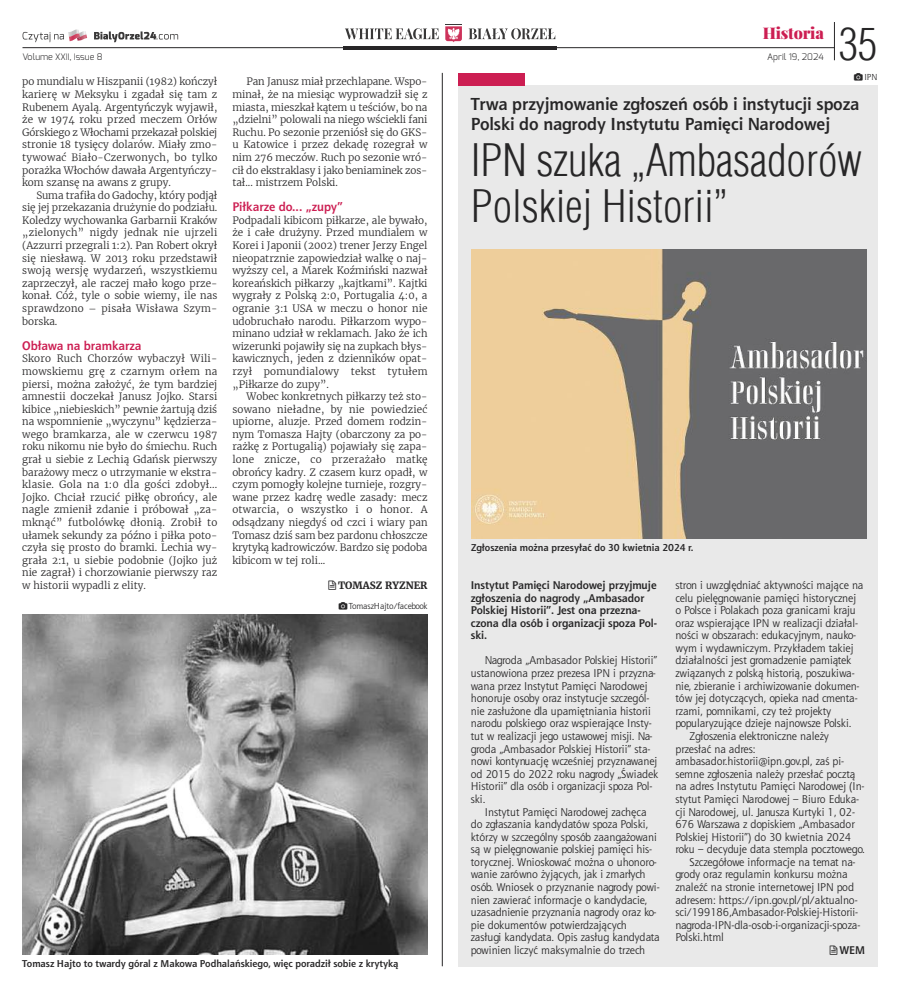
<style>
.page{position:relative;width:900px;height:990px;background:#fff}
.page>*{position:absolute;margin:0;border:0;box-sizing:border-box;transform-origin:0 0}
.t1{font:300 43.75px/46.2px "Switzerland Cond";color:#272627}
.t2{font:300 43.62px "Switzerland Cond";color:#272627}
.t3{font:700 17.5px/20px "Aerton EFN";color:#272627}
.t4{font:900 15.62px "Playfair Display";letter-spacing:-.01em;color:#cc1e52}
.t5{font:700 12.5px "Aerton EFN";color:#cc1e52}
.t6{font:11.25px/12.6px "Aerton EFN";color:#272627}
.t7{font:700 11.25px/12.6px "Aerton EFN";color:#272627}
.t8{font:300 10px/12.6px "Merriweather";color:#272627;text-align:justify}
.t9{font:700 10px "Aerton EFN";color:#272627}
.t10{font:700 10px "Merriweather";color:#272627}
.t11{font:300 9px "Exo";color:#272627}
.t12{font:8.75px "Aerton EFN";color:#272627}
</style>
<div class="page">
<img style="left:22px;top:614px;width:406px;height:340px">
<hr style="left:442px;top:73px;width:1px;height:893px;background:#272627">
<hr style="left:343px;top:46px;width:214px;height:3px;background:#272627">
<hr style="left:834px;top:22px;width:1px;height:38px;background:#272627">
<svg style="left:23px;top:30px;width:64px;height:12px"></svg>
<svg style="left:94px;top:31px;width:84px;height:11px"></svg>
<svg style="left:345px;top:28px;width:94px;height:11px"></svg>
<svg style="left:469px;top:28px;width:86px;height:11px"></svg>
<svg style="left:445px;top:26px;width:17px;height:16px"></svg>
<hr style="left:22px;top:47px;width:813px;height:1px;background:#272627">
<div style="left:458px;top:85px;width:420px;height:881px;background:#e9e9e9"></div>
<div style="left:458px;top:73px;width:67px;height:12px;background:#cc1e52"></div>
<img style="left:471px;top:249px;width:396px;height:290px">
<h3 class="t4" style="left:763px;top:25px;width:63px">Historia</h3>
<p class="t11" style="left:22px;top:51px;width:81px">Volume XXII, Issue 8</p>
<p class="t11" style="left:767px;top:51px;width:58px">April 19, 2024</p>
<h2 class="t2" style="left:839px;top:19px;width:40px">35</h2>
<p class="t8" style="left:22px;top:76px;width:197px">po mundialu w Hiszpanii (1982) kończył karierę w Meksyku i zgadał się tam z Rubenem Ayalą. Argentyńczyk wyjawił, że w 1974 roku przed meczem Orłów Górskiego z Włochami przekazał polskiej stronie 18 tysięcy dolarów. Miały zmo&shy;tywować Biało-Czerwonych, bo tylko porażka Włochów dawała Argentyńczy&shy;kom szansę na awans z grupy.</p>
<p class="t8" style="left:22px;top:189px;width:197px;text-indent:14px">Suma trafiła do Gadochy, który podjął się jej przekazania drużynie do podziału.<br>Koledzy wychowanka Garbarnii Kraków „zielonych” nigdy jednak nie ujrzeli (Azzurri przegrali 1:2). Pan Robert okrył się niesławą. W 2013 roku przedstawił swoją wersję wydarzeń, wszystkiemu zaprzeczył, ale raczej mało kogo prze&shy;konał. Cóż, tyle o sobie wiemy, ile nas sprawdzono – pisała Wisława Szym&shy;borska.</p>
<p class="t5" style="left:22px;top:341px;width:121px">Obława na bramkarza</p>
<p class="t8" style="left:22px;top:353px;width:197px">Skoro Ruch Chorzów wybaczył Wili&shy;mowskiemu grę z czarnym orłem na piersi, można założyć, że tym bardziej amnestii doczekał Janusz Jojko. Starsi kibice „niebieskich” pewnie żartują dziś na wspomnienie „wyczynu” kędzierza&shy;wego bramkarza, ale w czerwcu 1987 roku nikomu nie było do śmiechu. Ruch grał u siebie z Lechią Gdańsk pierwszy barażowy mecz o utrzymanie w ekstra&shy;klasie. Gola na 1:0 dla gości zdobył...<br>Jojko. Chciał rzucić piłkę obrońcy, ale nagle zmienił zdanie i próbował „za&shy;mknąć” futbolówkę dłonią. Zrobił to ułamek sekundy za późno i piłka poto&shy;czyła się prosto do bramki. Lechia wy&shy;grała 2:1, u siebie podobnie (Jojko już nie zagrał) i chorzowianie pierwszy raz w historii wypadli z elity.</p>
<p class="t8" style="left:232px;top:76px;width:197px;text-indent:14px">Pan Janusz miał przechlapane. Wspo&shy;minał, że na miesiąc wyprowadził się z miasta, mieszkał kątem u teściów, bo na „dzielni” polowali na niego wściekli fani Ruchu. Po sezonie przeniósł się do GKS&shy;u Katowice i przez dekadę rozegrał w nim 276 meczów. Ruch po sezonie wró&shy;cił do ekstraklasy i jako beniaminek zos&shy;tał... mistrzem Polski.</p>
<p class="t5" style="left:232px;top:202px;width:112px">Piłkarze do... „zupy”</p>
<p class="t8" style="left:232px;top:214px;width:197px">Podpadali kibicom piłkarze, ale bywało, że i całe drużyny. Przed mundialem w Korei i Japonii (2002) trener Jerzy Engel nieopatrznie zapowiedział walkę o naj&shy;wyższy cel, a Marek Koźmiński nazwał koreańskich piłkarzy „kajtkami”. Kajtki wygrały z Polską 2:0, Portugalia 4:0, a ogranie 3:1 USA w meczu o honor nie udobruchało narodu. Piłkarzom wypo&shy;minano udział w reklamach. Jako że ich wizerunki pojawiły się na zupkach błys&shy;kawicznych, jeden z dzienników opat&shy;rzył pomundialowy tekst tytułem „Piłkarze do zupy”.</p>
<p class="t8" style="left:232px;top:390px;width:197px;text-indent:14px">Wobec konkretnych piłkarzy też sto&shy;sowano nieładne, by nie powiedzieć upiorne, aluzje. Przed domem rodzin&shy;nym Tomasza Hajty (obarczony za po&shy;rażkę z Portugalią) pojawiały się zapa&shy;lone znicze, co przerażało matkę obrońcy kadry. Z czasem kurz opadł, w czym pomogły kolejne turnieje, rozgry&shy;wane przez kadrę wedle zasady: mecz otwarcia, o wszystko i o honor. A odsądzany niegdyś od czci i wiary pan Tomasz dziś sam bez pardonu chłoszcze krytyką kadrowiczów. Bardzo się podoba kibicom w tej roli...</p>
<p class="t10" style="left:338px;top:579px;width:91px">TOMASZ RYZNER</p>
<p class="t12" style="left:349px;top:603px;width:80px">TomaszHajto/facebook</p>
<p class="t9" style="left:22px;top:959px;width:378px">Tomasz Hajto to twardy góral z Makowa Podhalańskiego, więc poradził sobie z krytyką</p>
<p class="t12" style="left:865px;top:74px;width:14px">IPN</p>
<h3 class="t3" style="left:471px;top:95px;width:390px">Trwa przyjmowanie zgłoszeń osób i instytucji spoza<br>Polski do nagrody Instytutu Pamięci Narodowej</h3>
<h1 class="t1" style="left:471px;top:137px;width:393px">IPN szuka „Ambasadorów<br>Polskiej Historii”</h1>
<p class="t9" style="left:471px;top:544px;width:224px">Zgłoszenia można przesyłać do 30 kwietnia 2024 r.</p>
<p class="t7" style="left:471px;top:580px;width:188px">Instytut Pamięci Narodowej przyjmuje zgłoszenia do nagrody „Ambasador<br>Polskiej Historii”. Jest ona przezna&shy;czona dla osób i organizacji spoza Pol&shy;ski.</p>
<p class="t6" style="left:471px;top:655px;width:189px;text-indent:14px">Nagroda „Ambasador Polskiej Historii” ustanowiona przez prezesa IPN i przyzna&shy;wana przez Instytut Pamięci Narodowej honoruje osoby oraz instytucje szczegól&shy;nie zasłużone dla upamiętniania historii narodu polskiego oraz wspierające Insty&shy;tut w realizacji jego ustawowej misji. Na&shy;groda „Ambasador Polskiej Historii” sta&shy;nowi kontynuację wcześniej przyznawanej od 2015 do 2022 roku nagrody „Świadek Historii” dla osób i organizacji spoza Pol&shy;ski.</p>
<p class="t6" style="left:471px;top:806px;width:191px;text-indent:14px">Instytut Pamięci Narodowej zachęca do zgłaszania kandydatów spoza Polski, którzy w szczególny sposób zaangażowani są w pielęgnowanie polskiej pamięci his&shy;torycznej. Wnioskować można o uhonoro&shy;wanie zarówno żyjących, jak i zmarłych osób. Wniosek o przyznanie nagrody powi&shy;nien zawierać informacje o kandydacie, uzasadnienie przyznania nagrody oraz ko&shy;pie dokumentów potwierdzających zasługi kandydata. Opis zasług kandydata powinien liczyć maksymalnie do trzech</p>
<p class="t6" style="left:675px;top:580px;width:190px">stron i uwzględniać aktywności mające na</p>
<p class="t6" style="left:675px;top:592px;width:182px">celu pielęgnowanie pamięci historycznej</p>
<p class="t6" style="left:675px;top:605px;width:182px">o Polsce i Polakach poza granicami kraju</p>
<p class="t6" style="left:675px;top:617px;width:184px">oraz wspierające IPN w realizacji działal-</p>
<p class="t6" style="left:675px;top:630px;width:182px">ności w obszarach: edukacyjnym, nauko-</p>
<p class="t6" style="left:675px;top:643px;width:180px">wym i wydawniczym. Przykładem takiej</p>
<p class="t6" style="left:675px;top:655px;width:177px">działalności jest gromadzenie pamiątek</p>
<p class="t6" style="left:675px;top:668px;width:181px">związanych z polską historią, poszukiwa-</p>
<p class="t6" style="left:675px;top:680px;width:186px">nie, zbieranie i archiwizowanie dokumen-</p>
<p class="t6" style="left:675px;top:693px;width:184px">tów jej dotyczących, opieka nad cmenta-</p>
<p class="t6" style="left:675px;top:706px;width:157px">rzami, pomnikami, czy też projekty</p>
<p class="t6" style="left:675px;top:718px;width:178px">popularyzujące dzieje najnowsze Polski.</p>
<p class="t6" style="left:690px;top:731px;width:141px">Zgłoszenia elektroniczne należy</p>
<p class="t6" style="left:675px;top:743px;width:82px">przesłać na adres:</p>
<p class="t6" style="left:675px;top:756px;width:170px">ambasador.historii@ipn.gov.pl, zaś pi-</p>
<p class="t6" style="left:675px;top:768px;width:181px">semne zgłoszenia należy przesłać pocztą</p>
<p class="t6" style="left:675px;top:781px;width:191px">na adres Instytutu Pamięci Narodowej (In-</p>
<p class="t6" style="left:675px;top:794px;width:185px">stytut Pamięci Narodowej – Biuro Eduka-</p>
<p class="t6" style="left:675px;top:806px;width:181px">cji Narodowej, ul. Janusza Kurtyki 1, 02-</p>
<p class="t6" style="left:675px;top:819px;width:181px">676 Warszawa z dopiskiem „Ambasador</p>
<p class="t6" style="left:675px;top:831px;width:177px">Polskiej Historii”) do 30 kwietnia 2024</p>
<p class="t6" style="left:675px;top:844px;width:191px">roku – decyduje data stempla pocztowego.</p>
<p class="t6" style="left:690px;top:857px;width:167px">Szczegółowe informacje na temat na-</p>
<p class="t6" style="left:675px;top:869px;width:174px">grody oraz regulamin konkursu można</p>
<p class="t6" style="left:675px;top:882px;width:180px">znaleźć na stronie internetowej IPN pod</p>
<p class="t6" style="left:675px;top:894px;width:184px">adresem: https://ipn.gov.pl/pl/aktualno-</p>
<p class="t6" style="left:675px;top:907px;width:184px">sci/199186,Ambasador-Polskiej-Historii-</p>
<p class="t6" style="left:675px;top:919px;width:187px">nagroda-IPN-dla-osob-i-organizacji-spoza-</p>
<p class="t6" style="left:675px;top:932px;width:50px">Polski.html</p>
<p class="t7" style="left:839px;top:945px;width:27px">WEM</p>
</div>
